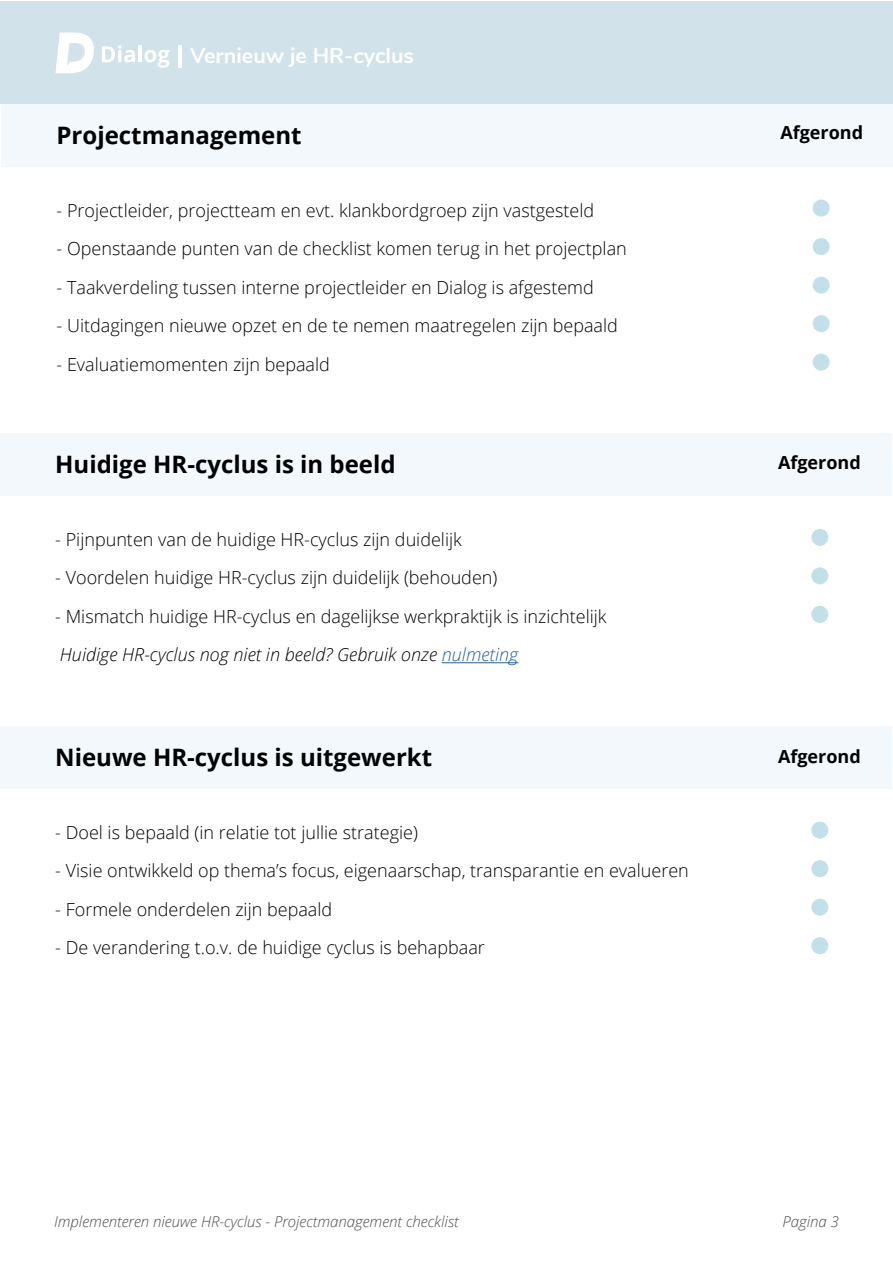
<style>
.page{position:relative;width:893px;height:1263px;background:#fff}
.page>*{position:absolute;margin:0;border:0;box-sizing:border-box;transform-origin:0 0}
.t1{font:700 24px "Open Sans";color:#000}
.t2{font:700 21.45px "Nunito Sans";color:#fff}
.t3{font:300 18px/38.5px "Open Sans";color:#000}
.t4{font:700 18px "Open Sans";color:#000}
.t5{font:italic 300 15px "Open Sans";color:#4d4d4f}
.s1{font-style:italic}
.s2{font-style:italic;color:#215e9e}
</style>
<div class="page">
<div style="left:0;top:1px;width:893px;height:103px;background:#d1e2ea"></div>
<svg style="left:102px;top:45px;width:33px;height:18px"></svg>
<hr style="left:138px;top:45px;width:4px;height:17px;background:#fff">
<svg style="left:145px;top:50px;width:25px;height:18px"></svg>
<svg style="left:56px;top:33px;width:38px;height:40px"></svg>
<svg style="left:178px;top:45px;width:4px;height:22px"></svg>
<div style="left:813px;top:200px;width:17px;height:17px;background:#c3e0ea;border-radius:50%"></div>
<div style="left:813px;top:238px;width:17px;height:17px;background:#c3e0ea;border-radius:50%"></div>
<div style="left:813px;top:277px;width:17px;height:17px;background:#c3e0ea;border-radius:50%"></div>
<div style="left:813px;top:315px;width:17px;height:17px;background:#c3e0ea;border-radius:50%"></div>
<div style="left:813px;top:354px;width:17px;height:17px;background:#c3e0ea;border-radius:50%"></div>
<div style="left:1px;top:104px;width:892px;height:62px;background:#f2f8fb"></div>
<hr style="left:442px;top:662px;width:76px;height:1px;background:#215e9e">
<div style="left:811px;top:529px;width:17px;height:17px;background:#c3e0ea;border-radius:50%"></div>
<div style="left:811px;top:567px;width:17px;height:17px;background:#c3e0ea;border-radius:50%"></div>
<div style="left:811px;top:606px;width:17px;height:17px;background:#c3e0ea;border-radius:50%"></div>
<div style="left:0;top:433px;width:891px;height:62px;background:#f2f8fb"></div>
<div style="left:811px;top:822px;width:17px;height:17px;background:#c3e0ea;border-radius:50%"></div>
<div style="left:811px;top:860px;width:17px;height:17px;background:#c3e0ea;border-radius:50%"></div>
<div style="left:811px;top:899px;width:17px;height:17px;background:#c3e0ea;border-radius:50%"></div>
<div style="left:811px;top:937px;width:17px;height:17px;background:#c3e0ea;border-radius:50%"></div>
<div style="left:0;top:726px;width:891px;height:62px;background:#f2f8fb"></div>
<p class="t2" style="left:190px;top:40px;width:225px">Vernieuw je HR-cyclus</p>
<h1 class="t1" style="left:57px;top:118px;width:247px">Projectmanagement</h1>
<p class="t4" style="left:780px;top:119px;width:84px">Afgerond</p>
<h1 class="t1" style="left:57px;top:122px;width:58px">Huid</h1>
<p class="t3" style="left:57px;top:190px;width:539px">- Projectleider, projectteam en evt. klankbordgroep zijn vastgesteld</p>
<p class="t3" style="left:57px;top:229px;width:572px">- Openstaande punten van de checklist komen terug in het projectplan</p>
<p class="t3" style="left:57px;top:267px;width:539px">- Taakverdeling tussen interne projectleider en Dialog is afgestemd</p>
<p class="t3" style="left:57px;top:306px;width:563px">- Uitdagingen nieuwe opzet en de te nemen maatregelen zijn bepaald</p>
<p class="t3" style="left:57px;top:344px;width:275px">- Evaluatiemomenten zijn bepaald</p>
<h1 class="t1" style="left:55px;top:447px;width:342px">Huidige HR-cyclus is in beeld</h1>
<p class="t4" style="left:778px;top:450px;width:84px">Afgerond</p>
<h1 class="t1" style="left:55px;top:452px;width:79px">Huidig</h1>
<p class="t3" style="left:55px;top:520px;width:408px">- Pijnpunten van de huidige HR-cyclus zijn duidelijk</p>
<p class="t3" style="left:55px;top:558px;width:444px">- Voordelen huidige HR-cyclus zijn duidelijk (behouden)</p>
<p class="t3" style="left:55px;top:597px;width:553px">- Mismatch huidige HR-cyclus en dagelijkse werkpraktijk is inzichtelijk<br><span class="s1">Huidige HR-cyclus nog niet in beeld? Gebruik onze</span> <span class="s2">nulmeting</span></p>
<h1 class="t1" style="left:55px;top:740px;width:378px">Nieuwe HR-cyclus is uitgewerkt</h1>
<p class="t4" style="left:778px;top:743px;width:84px">Afgerond</p>
<h1 class="t1" style="left:55px;top:744px;width:79px">Huidig</h1>
<p class="t3" style="left:55px;top:812px;width:364px">- Doel is bepaald (in relatie tot jullie strategie)</p>
<p class="t3" style="left:55px;top:851px;width:635px">- Visie ontwikkeld op thema’s focus, eigenaarschap, transparantie en evalueren</p>
<p class="t3" style="left:55px;top:889px;width:278px">- Formele onderdelen zijn bepaald</p>
<p class="t3" style="left:55px;top:928px;width:431px">- De verandering t.o.v. de huidige cyclus is behapbaar</p>
<p class="t5" style="left:54px;top:1211px;width:406px">Implementeren nieuwe HR-cyclus - Projectmanagement checklist</p>
<p class="t5" style="left:782px;top:1211px;width:58px">Pagina 3</p>
</div>
